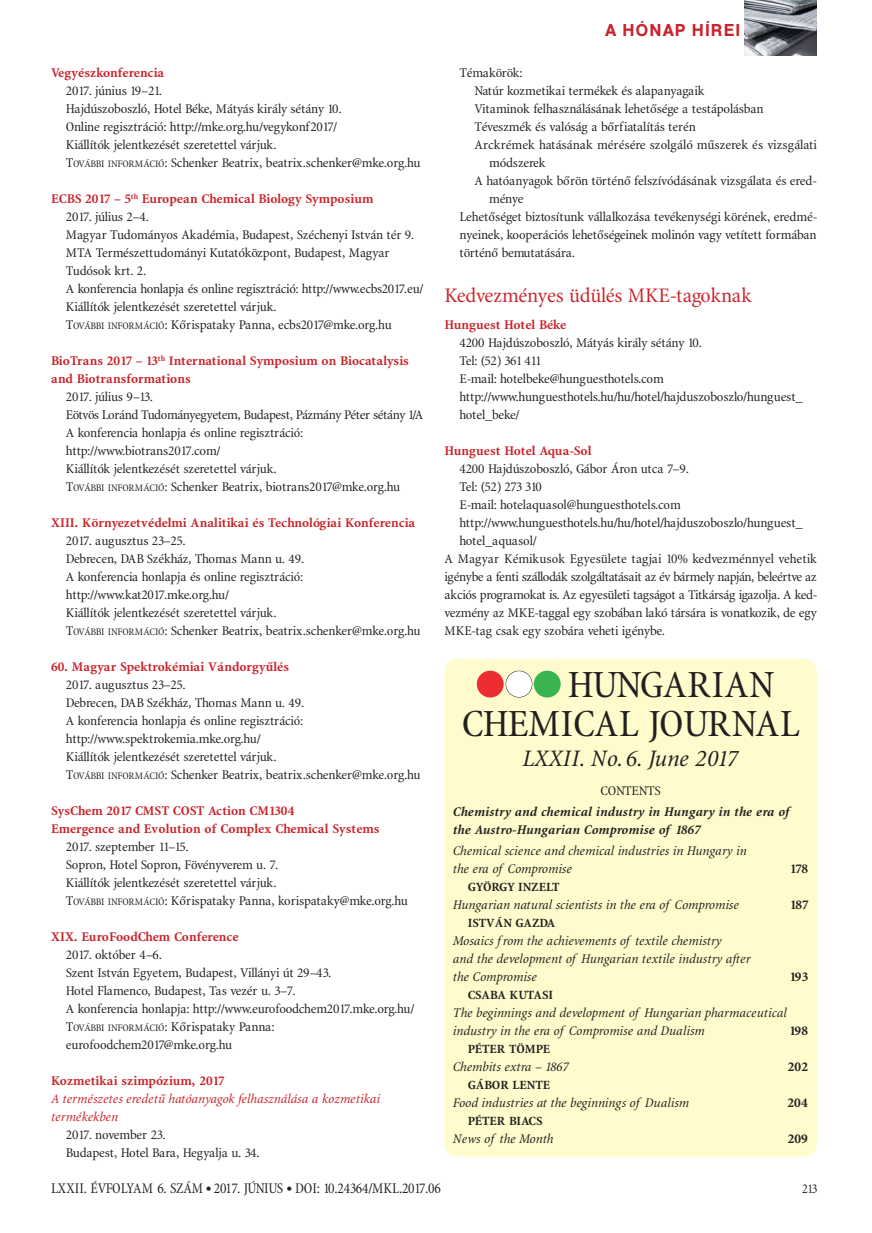
<style>
.page{position:relative;width:872px;height:1233px;background:#fff}
.page>*{position:absolute;margin:0;border:0;box-sizing:border-box;transform-origin:0 0}
.t1{font:39px/39px "Minion Cn PFL";color:#231f20;scale:1.1 1}
.t2{font:italic 24px "Minion Cn PFL";letter-spacing:-.005em;color:#231f20;scale:1.1 1}
.t3{font:21px "Minion Cn PFL";color:#c8242b;scale:1.1 1}
.t4{font:500 18px "Nimbus San No 5 TEE";letter-spacing:.05em;color:#c8242b}
.t5{font:15px "Minion Cn PFL";color:#231f20}
.t6{font:13.5px/18px "Minion Cn PFL";color:#231f20;scale:1.1 1}
.t7{font:italic 13.5px/18px "Minion Cn PFL";color:#231f20;scale:1.1 1}
.t8{font:700 13.5px/18px "Minion Cn PFL";color:#c8242b;scale:1.1 1}
.t9{font:italic 700 13.5px/18px "Minion Cn PFL";color:#231f20;scale:1.1 1}
.t10{font:italic 13.5px/18px "Minion Cn PFL";color:#c8242b;scale:1.1 1}
.t11{font:700 13.5px "Minion Cn PFL";color:#231f20;scale:1.1 1}
.t12{font:13.5px "Minion Cn PFL";color:#231f20}
.t13{font:700 12.75px "Minion Cn PFL";color:#231f20;scale:1.1 1}
.s1{font-size:10.2px}
.s2{font-weight:700;color:#c8242b}
</style>
<div class="page">
<div style="left:444px;top:659px;width:372px;height:498px;background:#fffbcc;border-radius:13px"></div>
<img style="left:744px;top:0;width:72px;height:55px">
<div style="left:477px;top:671px;width:26px;height:27px;background:#ee2d33;border-radius:50%"></div>
<div style="left:505px;top:671px;width:27px;height:26px;background:#fff;border-radius:50%"></div>
<div style="left:505px;top:671px;width:27px;height:27px;border:1px solid #231f20;border-radius:50%"></div>
<div style="left:533px;top:671px;width:27px;height:27px;background:#38b551;border-radius:50%"></div>
<p class="t8" style="left:51px;top:65px;width:105px">Vegyészkonferencia</p>
<p class="t6" style="left:66px;top:83px;width:324px">2017. június 19–21.<br>Hajdúszoboszló, Hotel Béke, Mátyás király sétány 10.<br>Online regisztráció: http://mke.org.hu/vegykonf2017/<br>Kiállítók jelentkezését szeretettel várjuk.<br>T<span class="s1">OVÁBBI INFORMÁCIÓ</span>: Schenker Beatrix, beatrix.schenker@mke.org.hu</p>
<p class="t6" style="left:66px;top:191px;width:326px;text-indent:-15px"><span class="s2">ECBS 2017 – 5</span><sup>th</sup> <span class="s2">European Chemical Biology Symposium<br></span>2017. július 2–4.<br>Magyar Tudományos Akadémia, Budapest, Széchenyi István tér 9.<br>MTA Természettudományi Kutatóközpont, Budapest, Magyar Tudósok krt. 2.<br>A konferencia honlapja és online regisztráció: http://www.ecbs2017.eu/ Kiállítók jelentkezését szeretettel várjuk.<br>T<span class="s1">OVÁBBI INFORMÁCIÓ</span>: Kőrispataky Panna, ecbs2017@mke.org.hu</p>
<p class="t8" style="left:51px;top:353px;width:327px">BioTrans 2017 – 13<sup>th</sup> International Symposium on Biocatalysis and Biotransformations</p>
<p class="t6" style="left:66px;top:389px;width:326px">2017. július 9–13.<br>Eötvös Loránd Tudományegyetem, Budapest, Pázmány Péter sétány 1/A A konferencia honlapja és online regisztráció: http://www.biotrans2017.com/<br>Kiállítók jelentkezését szeretettel várjuk.<br>T<span class="s1">OVÁBBI INFORMÁCIÓ</span>: Schenker Beatrix, biotrans2017@mke.org.hu</p>
<p class="t8" style="left:51px;top:515px;width:333px">XIII. Környezetvédelmi Analitikai és Technológiai Konferencia</p>
<p class="t6" style="left:66px;top:533px;width:324px">2017. augusztus 23–25.<br>Debrecen, DAB Székház, Thomas Mann u. 49.<br>A konferencia honlapja és online regisztráció: http://www.kat2017.mke.org.hu/<br>Kiállítók jelentkezését szeretettel várjuk.<br>T<span class="s1">OVÁBBI INFORMÁCIÓ</span>: Schenker Beatrix, beatrix.schenker@mke.org.hu</p>
<p class="t8" style="left:51px;top:659px;width:218px">60. Magyar Spektrokémiai Vándorgyűlés</p>
<p class="t6" style="left:66px;top:677px;width:324px">2017. augusztus 23–25.<br>Debrecen, DAB Székház, Thomas Mann u. 49.<br>A konferencia honlapja és online regisztráció: http://www.spektrokemia.mke.org.hu/<br>Kiállítók jelentkezését szeretettel várjuk.<br>T<span class="s1">OVÁBBI INFORMÁCIÓ</span>: Schenker Beatrix, beatrix.schenker@mke.org.hu</p>
<p class="t8" style="left:51px;top:803px;width:300px">SysChem 2017 CMST COST Action CM1304<br>Emergence and Evolution of Complex Chemical Systems</p>
<p class="t6" style="left:66px;top:839px;width:312px">2017. szeptember 11–15.<br>Sopron, Hotel Sopron, Fövényverem u. 7.<br>Kiállítók jelentkezését szeretettel várjuk.<br>T<span class="s1">OVÁBBI INFORMÁCIÓ</span>: Kőrispataky Panna, korispataky@mke.org.hu</p>
<p class="t8" style="left:51px;top:929px;width:172px">XIX. EuroFoodChem Conference</p>
<p class="t6" style="left:66px;top:947px;width:318px">2017. október 4–6.<br>Szent István Egyetem, Budapest, Villányi út 29–43.<br>Hotel Flamenco, Budapest, Tas vezér u. 3–7.<br>A konferencia honlapja: http://www.eurofoodchem2017.mke.org.hu/ T<span class="s1">OVÁBBI INFORMÁCIÓ</span>: Kőrispataky Panna: eurofoodchem2017@mke.org.hu</p>
<p class="t8" style="left:51px;top:1073px;width:159px">Kozmetikai szimpózium, 2017</p>
<p class="t10" style="left:51px;top:1091px;width:300px">A természetes eredetű hatóanyagok felhasználása a kozmetikai termékekben</p>
<p class="t6" style="left:66px;top:1127px;width:177px">2017. november 23.<br>Budapest, Hotel Bara, Hegyalja u. 34.</p>
<h3 class="t4" style="left:605px;top:24px;width:137px">A HÓNAP HÍREI</h3>
<p class="t6" style="left:459px;top:65px;width:59px">Témakörök:</p>
<p class="t6" style="left:474px;top:83px;width:210px">Natúr kozmetikai termékek és alapanyagaik</p>
<p class="t6" style="left:474px;top:101px;width:264px">Vitaminok felhasználásának lehetősége a testápolásban</p>
<p class="t6" style="left:474px;top:118px;width:203px">Téveszmék és valóság a bőrfiatalítás terén</p>
<p class="t6" style="left:474px;top:136px;width:313px">Arckrémek hatásának mérésére szolgáló műszerek és vizsgálati</p>
<p class="t6" style="left:489px;top:154px;width:53px">módszerek</p>
<p class="t6" style="left:474px;top:172px;width:312px">A hatóanyagok bőrön történő felszívódásának vizsgálata és ered-</p>
<p class="t6" style="left:489px;top:190px;width:33px">ménye</p>
<p class="t6" style="left:459px;top:208px;width:326px">Lehetőséget biztosítunk vállalkozása tevékenységi körének, eredmé-</p>
<p class="t6" style="left:459px;top:226px;width:326px">nyeinek, kooperációs lehetőségeinek molinón vagy vetített formában</p>
<p class="t6" style="left:459px;top:244px;width:106px">történő bemutatására.</p>
<h3 class="t3" style="left:444px;top:287px;width:281px">Kedvezményes üdülés MKE-tagoknak</h3>
<p class="t8" style="left:444px;top:317px;width:112px">Hunguest Hotel Béke</p>
<p class="t6" style="left:459px;top:335px;width:313px">4200 Hajdúszoboszló, Mátyás király sétány 10.<br>Tel: (52) 361 411<br>E-mail: hotelbeke@hunguesthotels.com http://www.hunguesthotels.hu/hu/hotel/hajduszoboszlo/hunguest_ hotel_beke/</p>
<p class="t8" style="left:444px;top:442px;width:135px">Hunguest Hotel Aqua-Sol</p>
<p class="t6" style="left:459px;top:461px;width:210px">4200 Hajdúszoboszló, Gábor Áron utca 7–9.</p>
<p class="t6" style="left:459px;top:479px;width:76px">Tel: (52) 273 310</p>
<p class="t6" style="left:459px;top:496px;width:202px">E-mail: hotelaquasol@hunguesthotels.com</p>
<p class="t6" style="left:459px;top:514px;width:313px">http://www.hunguesthotels.hu/hu/hotel/hajduszoboszlo/hunguest_</p>
<p class="t6" style="left:459px;top:532px;width:71px">hotel_aquasol/</p>
<p class="t6" style="left:444px;top:550px;width:340px">A Magyar Kémikusok Egyesülete tagjai 10% kedvezménnyel vehetik</p>
<p class="t6" style="left:444px;top:568px;width:340px">igénybe a fenti szállodák szolgáltatásait az év bármely napján, beleértve az</p>
<p class="t6" style="left:444px;top:586px;width:340px">akciós programokat is. Az egyesületi tagságot a Titkárság igazolja. A ked-</p>
<p class="t6" style="left:444px;top:604px;width:340px">vezmény az MKE-taggal egy szobában lakó társára is vonatkozik, de egy</p>
<p class="t6" style="left:444px;top:622px;width:201px">MKE-tag csak egy szobára veheti igénybe.</p>
<h1 class="t1" style="left:462px;top:668px;width:308px;text-indent:106px">HUNGARIAN<br>CHEMICAL JOURNAL</h1>
<h2 class="t2" style="left:522px;top:749px;width:198px">LXXII. No. 6. June 2017</h2>
<p class="t6" style="left:600px;top:782px;width:56px">CONTENTS</p>
<p class="t9" style="left:453px;top:803px;width:309px">Chemistry and chemical industry in Hungary in the era of the Austro-Hungarian Compromise of 1867</p>
<p class="t7" style="left:453px;top:842px;width:268px">Chemical science and chemical industries in Hungary in the era of Compromise</p>
<p class="t11" style="left:790px;top:863px;width:18px">178</p>
<p class="t13" style="left:467px;top:882px;width:85px">GYÖRGY INZELT</p>
<p class="t7" style="left:453px;top:896px;width:261px">Hungarian natural scientists in the era of Compromise</p>
<p class="t11" style="left:790px;top:899px;width:18px">187</p>
<p class="t13" style="left:467px;top:918px;width:81px">ISTVÁN GAZDA</p>
<p class="t7" style="left:453px;top:932px;width:272px">Mosaics from the achievements of textile chemistry<br>and the development of Hungarian textile industry after the Compromise</p>
<p class="t11" style="left:789px;top:971px;width:18px">193</p>
<p class="t13" style="left:467px;top:990px;width:79px">CSABA KUTASI</p>
<p class="t7" style="left:453px;top:1004px;width:305px">The beginnings and development of Hungarian pharmaceutical industry in the era of Compromise and Dualism</p>
<p class="t11" style="left:789px;top:1025px;width:18px">198</p>
<p class="t13" style="left:467px;top:1044px;width:77px">PÉTER TÖMPE</p>
<p class="t7" style="left:453px;top:1058px;width:107px">Chembits extra – 1867</p>
<p class="t11" style="left:787px;top:1061px;width:20px">202</p>
<p class="t13" style="left:467px;top:1080px;width:76px">GÁBOR LENTE</p>
<p class="t7" style="left:453px;top:1094px;width:216px">Food industries at the beginnings of Dualism</p>
<p class="t11" style="left:787px;top:1097px;width:20px">204</p>
<p class="t13" style="left:467px;top:1116px;width:69px">PÉTER BIACS</p>
<p class="t7" style="left:453px;top:1130px;width:93px">News of the Month</p>
<p class="t11" style="left:787px;top:1133px;width:20px">209</p>
<p class="t5" style="left:51px;top:1182px;width:391px">LXXII. ÉVFOLYAM 6. SZÁM ● 2017. JÚNIUS ● DOI: 10.24364/MKL.2017.06</p>
<p class="t12" style="left:802px;top:1183px;width:16px">213</p>
</div>
